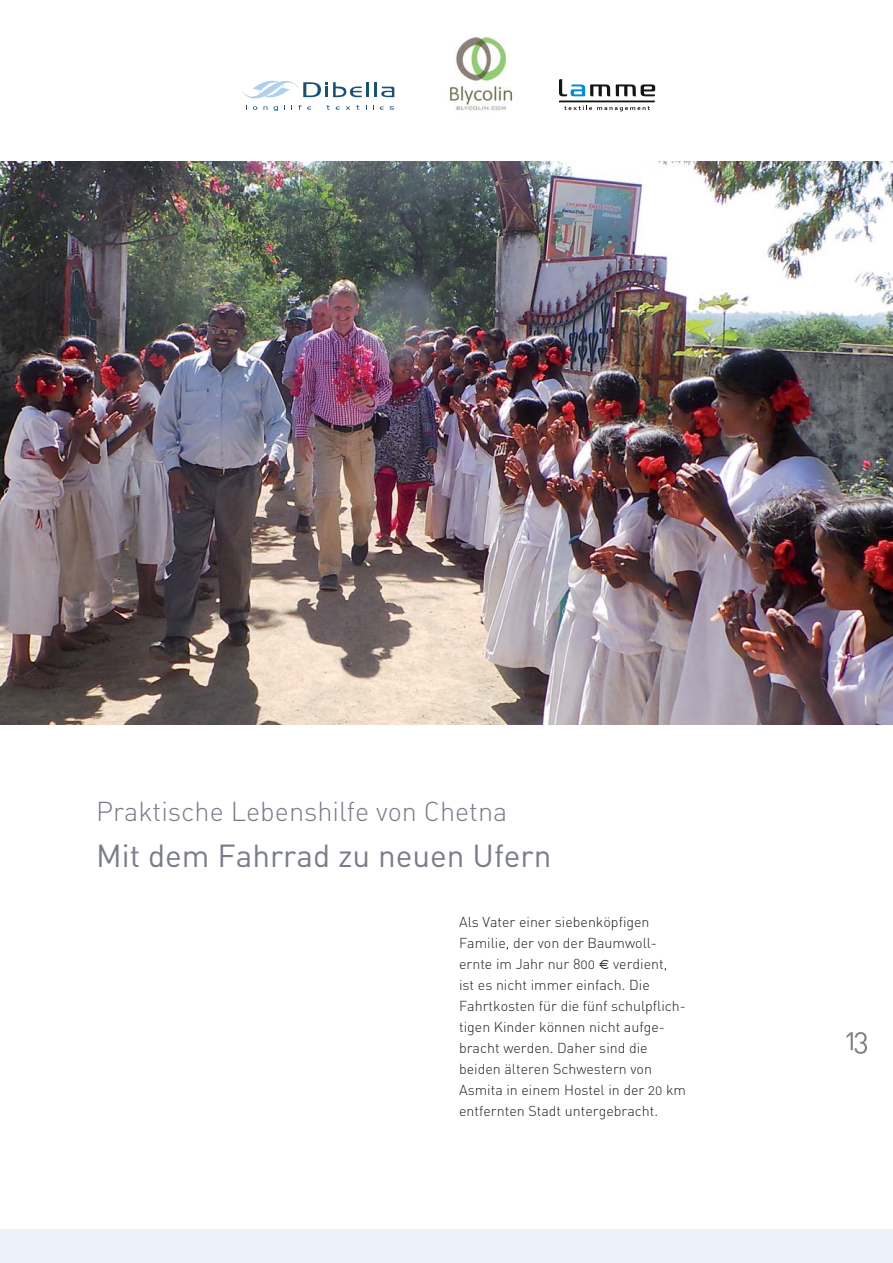
<style>
.page{position:relative;width:893px;height:1263px;background:#fff}
.page>*{position:absolute;margin:0;border:0;box-sizing:border-box;transform-origin:0 0}
.t1{font:31.5px "DIN Regular Alternate";color:#797d89}
.t2{font:27px "DIN Light Alternate";color:#797d89}
.t3{font:14.25px/21px "DIN Light Alternate";color:#231f20}
</style>
<div class="page">
<svg style="left:380px;top:106px;width:4px;height:4px"></svg>
<hr style="left:366px;top:82px;width:3px;height:15px;background:#1c5072">
<hr style="left:374px;top:82px;width:3px;height:15px;background:#1c5072">
<svg style="left:381px;top:87px;width:13px;height:10px"></svg>
<svg style="left:390px;top:106px;width:4px;height:4px"></svg>
<svg style="left:241px;top:81px;width:126px;height:30px"></svg>
<svg style="left:559px;top:79px;width:96px;height:32px"></svg>
<img style="left:448px;top:36px;width:65px;height:75px">
<div style="left:0;top:1229px;width:893px;height:34px;background:#ecf2fa"></div>
<svg style="left:847px;top:1032px;width:20px;height:22px"></svg>
<img style="left:0;top:162px;width:893px;height:563px">
<h2 class="t2" style="left:96px;top:802px;width:413px">Praktische Lebenshilfe von Chetna</h2>
<h1 class="t1" style="left:96px;top:845px;width:457px">Mit dem Fahrrad zu neuen Ufern</h1>
<p class="t3" style="left:459px;top:913px;width:199px">Als Vater einer siebenköpfigen<br>Familie, der von der Baumwoll&shy;ernte im Jahr nur 800</p>
<p class="t3" style="left:459px;top:955px;width:228px;text-indent:154px">verdient, ist es nicht immer einfach. Die<br>Fahrtkosten für die fünf schulpflich&shy;tigen Kinder können nicht aufge&shy;bracht werden. Daher sind die beiden älteren Schwestern von<br>Asmita in einem Hostel in der 20 km entfernten Stadt untergebracht.</p>
</div>
